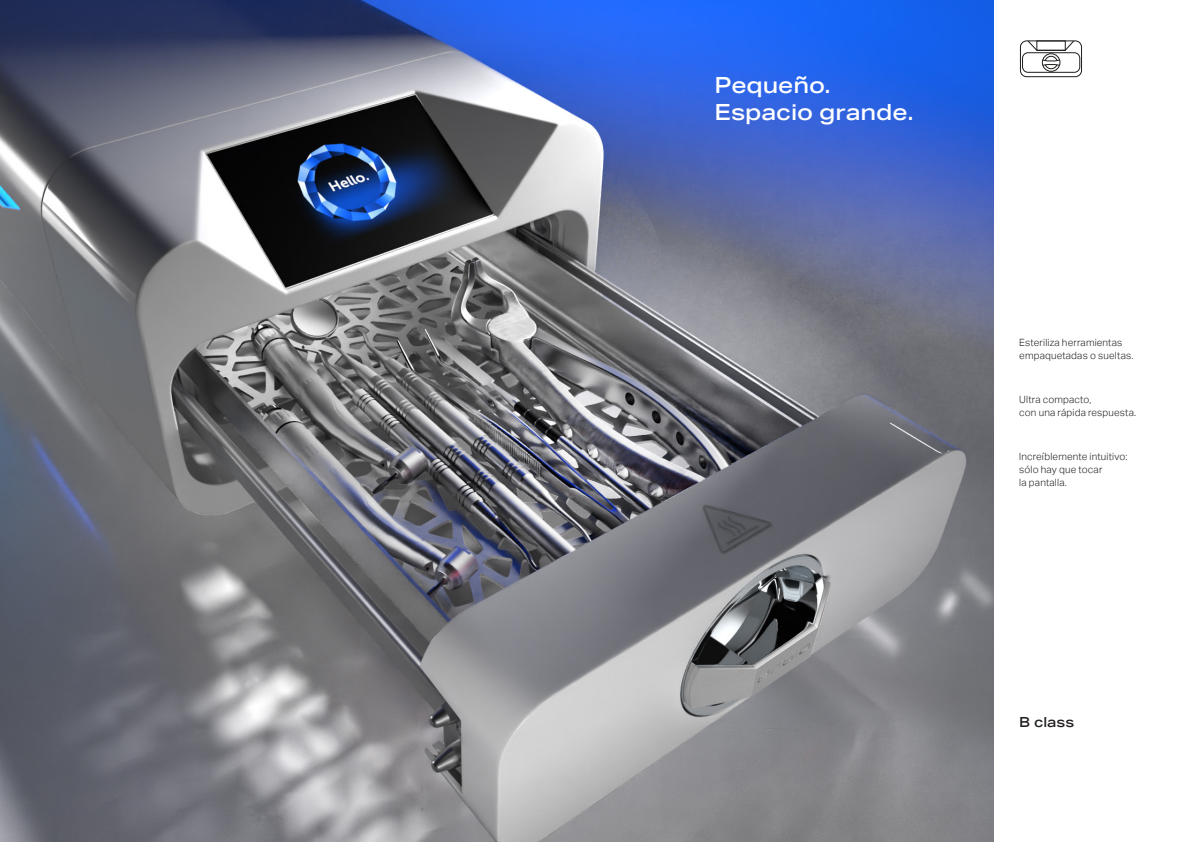
<style>
.page{position:relative;width:1191px;height:842px;background:#fff}
.page>*{position:absolute;margin:0;border:0;box-sizing:border-box;transform-origin:0 0}
.t1{font:500 22.3px "Aktiv Grotesk Ex";letter-spacing:-.005em;color:#fff}
.t2{font:500 13.9px "Aktiv Grotesk Ex";color:#231f20}
.t3{font:300 10px/13px "Aktiv Grotesk";letter-spacing:.015em;color:#231f20}
</style>
<div class="page">
<img style="left:0;top:0;width:994px;height:842px">
<div style="left:1020px;top:41px;width:61px;height:36px;border:1px solid #1d1d1b;border-radius:6px"></div>
<div style="left:1022px;top:52px;width:58px;height:21px;border:1px solid #1d1d1b;border-radius:5px"></div>
<div style="left:1042px;top:53px;width:18px;height:19px;border:1px solid #1d1d1b;border-radius:50%"></div>
<svg style="left:1027px;top:40px;width:47px;height:29px"></svg>
<p class="t1" style="left:714px;top:72px;width:118px">Pequeño.</p>
<p class="t1" style="left:714px;top:99px;width:200px">Espacio grande.</p>
<p class="t3" style="left:1019px;top:336px;width:116px">Esteriliza herramientas empaquetadas o sueltas.</p>
<p class="t3" style="left:1019px;top:393px;width:74px">Ultra compacto,</p>
<p class="t3" style="left:1019px;top:406px;width:118px">con una rápida respuesta.</p>
<p class="t3" style="left:1019px;top:450px;width:110px">lncreíblemente intuitivo:</p>
<p class="t3" style="left:1019px;top:463px;width:85px">sólo hay que tocar</p>
<p class="t3" style="left:1019px;top:476px;width:49px">la pantalla.</p>
<p class="t2" style="left:1019px;top:714px;width:57px">B class</p>
</div>
